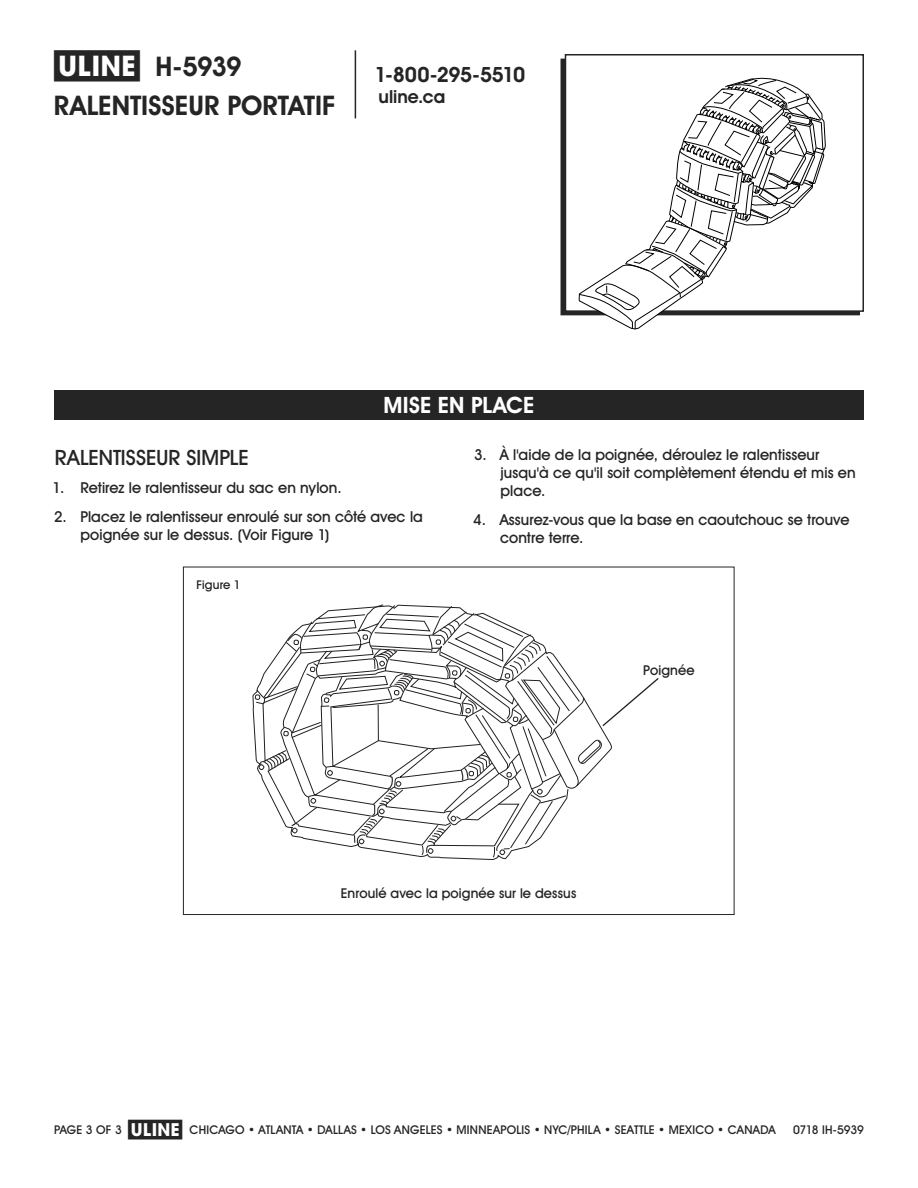
<style>
.page{position:relative;width:918px;height:1188px;background:#fff}
.page>*{position:absolute;margin:0;border:0;box-sizing:border-box;transform-origin:0 0}
.t1{font:700 28.5px "Uline Two Knine";color:#252525}
.t2{font:700 27px/38.7px "Uline Two Knine";color:#252525;text-align:center}
.t3{font:700 22.5px "Uline Two Knine";letter-spacing:.01em;color:#fff}
.t4{font:21px "Uline Two Knine";letter-spacing:.005em;color:#252525}
.t5{font:700 21px "Uline Two Knine";letter-spacing:-.02em;color:#252525}
.t6{font:700 18px "Uline Two Knine";color:#252525}
.t7{font:15px/18px "Uline Two Knine";letter-spacing:.005em;color:#252525}
.t8{font:13.5px "Uline Two Knine";letter-spacing:.01em;color:#252525}
.t9{font:12px "Uline Two Knine";letter-spacing:.015em;color:#252525}
.t10{font:12px "Uline Two Knine";letter-spacing:-.025em;color:#252525}
.s1{font-size:18px}
</style>
<div class="page">
<hr style="left:355px;top:50px;width:1px;height:68px;background:#252525">
<div style="left:54px;top:390px;width:810px;height:30px;background:#252525"></div>
<div style="left:565px;top:54px;width:299px;height:258px;border:2px solid #252525"></div>
<svg style="left:579px;top:79px;width:246px;height:250px"></svg>
<svg style="left:255px;top:604px;width:404px;height:254px"></svg>
<h1 class="t1" style="left:54px;top:49px;width:87px">π</h1>
<h2 class="t2" style="left:54px;top:47px;width:283px">H-5939<br>RALENTISSEUR PORTATIF</h2>
<h3 class="t5" style="left:374px;top:62px;width:152px">1-800-295-5510</h3>
<p class="t6" style="left:378px;top:86px;width:68px">uline.ca</p>
<h3 class="t3" style="left:384px;top:392px;width:152px">MISE EN PLACE</h3>
<h3 class="t4" style="left:55px;top:444px;width:196px">RALENTISSEUR SIMPLE</h3>
<p class="t7" style="left:53px;top:479px;width:291px">1. Retirez le ralentisseur du sac en nylon.</p>
<p class="t7" style="left:81px;top:508px;width:344px;text-indent:-26px">2. Placez le ralentisseur enroulé sur son côté avec la poignée sur le dessus. (Voir Figure 1)</p>
<p class="t9" style="left:197px;top:577px;width:46px">Figure 1</p>
<p class="t7" style="left:500px;top:445px;width:357px;text-indent:-26px">3. À l'aide de la poignée, déroulez le ralentisseur jusqu'à ce qu'il soit complètement étendu et mis en place.</p>
<p class="t7" style="left:500px;top:510px;width:351px;text-indent:-27px">4. Assurez-vous que la base en caoutchouc se trouve contre terre.</p>
<p class="t8" style="left:643px;top:662px;width:53px">Poignée</p>
<p class="t8" style="left:341px;top:885px;width:237px">Enroulé avec la poignée sur le dessus</p>
<p class="t9" style="left:128px;top:1122px;width:649px"><span class="s1">π</span> CHICAGO • ATLANTA • DALLAS • LOS ANGELES • MINNEAPOLIS • NYC/PHILA • SEATTLE • MEXICO • CANADA</p>
<p class="t9" style="left:54px;top:1122px;width:69px">PAGE 3 OF 3</p>
<p class="t10" style="left:793px;top:1122px;width:72px">0718 IH-5939</p>
</div>
